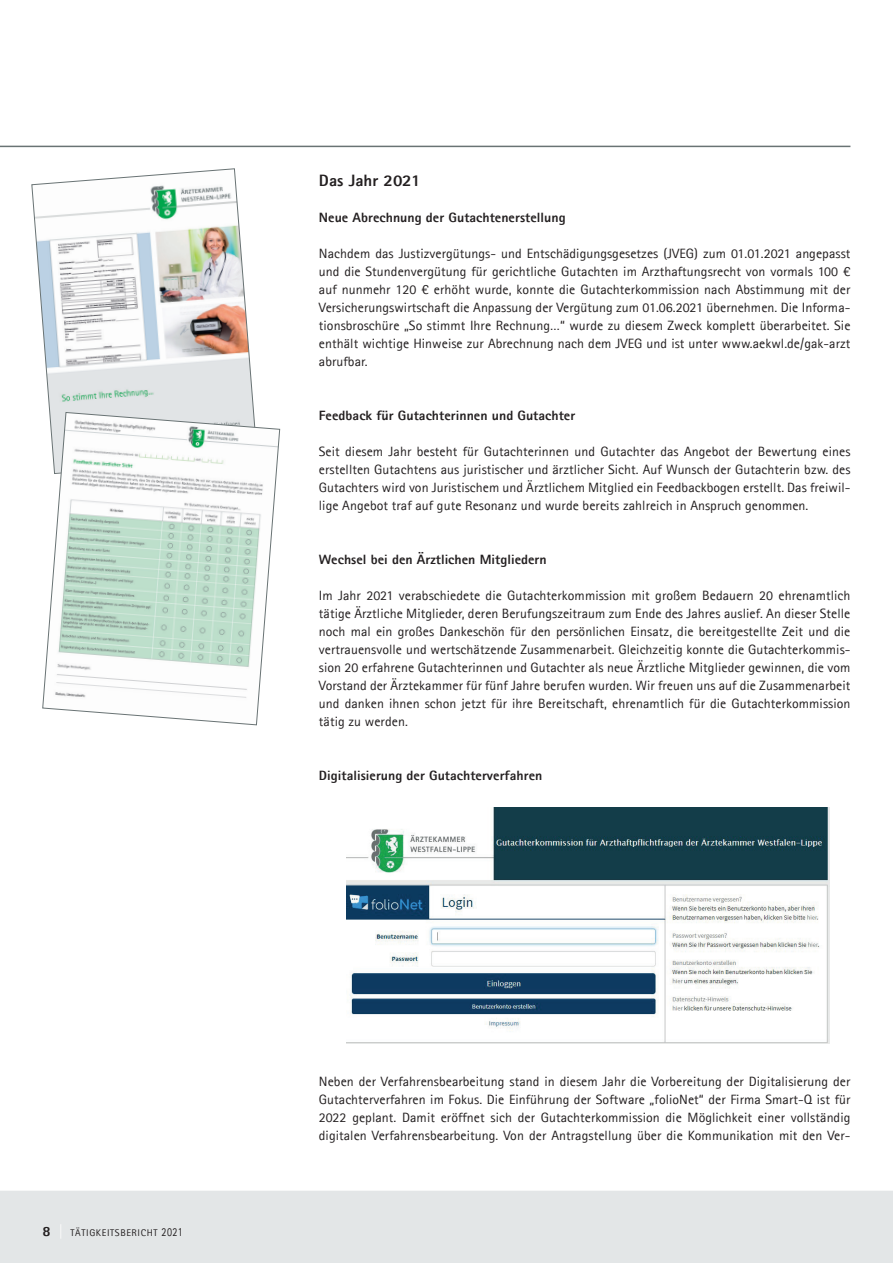
<style>
.page{position:relative;width:893px;height:1263px;background:#fff}
.page>*{position:absolute;margin:0;border:0;box-sizing:border-box;transform-origin:0 0}
.t1{font:800 16.5px "Agfa Rotis Sans Serif";letter-spacing:.005em;color:#231f20}
.t2{font:13.5px/18px "Agfa Rotis Sans Serif";letter-spacing:.005em;color:#231f20;text-align:justify}
.t3{font:800 13.5px "Agfa Rotis Sans Serif";letter-spacing:.005em;color:#231f20}
.t4{font:9.75px "Agfa Rotis Sans Serif";letter-spacing:.06em;color:#231f20}
.s1{font-weight:800;font-size:14.25px}
.s2{font-size:14.25px;color:#fff}
.s3{font-size:12.15px}
</style>
<div class="page">
<div style="left:0;top:1191px;width:893px;height:72px;background:#e3e6e7"></div>
<hr style="left:0;top:146px;width:850px;height:1px;background:#697374">
<svg style="left:31px;top:168px;width:223px;height:244px"></svg>
<svg style="left:42px;top:412px;width:238px;height:313px"></svg>
<img style="left:346px;top:807px;width:483px;height:237px">
<p class="t4" style="left:43px;top:1227px;width:142px"><span class="s1">8</span> <span class="s2">|</span> TÄTIGKEITSBERICHT <span class="s3">2021</span></p>
<p class="t1" style="left:319px;top:170px;width:103px">Das Jahr 2021</p>
<p class="t3" style="left:319px;top:209px;width:248px">Neue Abrechnung der Gutachtenerstellung</p>
<p class="t2" style="left:319px;top:244px;width:533px">Nachdem das Justizvergütungs- und Entschädigungsgesetzes (JVEG) zum 01.01.2021 angepasst und die Stundenvergütung für gerichtliche Gutachten im Arzthaftungsrecht von vormals 100 € auf nunmehr 120 € erhöht wurde, konnte die Gutachterkommission nach Abstimmung mit der Versicherungswirtschaft die Anpassung der Vergütung zum 01.06.2021 übernehmen. Die Informa&shy;tionsbroschüre „So stimmt Ihre Rechnung…“ wurde zu diesem Zweck komplett überarbeitet. Sie enthält wichtige Hinweise zur Abrechnung nach dem JVEG und ist unter www.aekwl.de/gak-arzt abrufbar.</p>
<p class="t3" style="left:319px;top:407px;width:258px">Feedback für Gutachterinnen und Gutachter</p>
<p class="t2" style="left:319px;top:442px;width:533px">Seit diesem Jahr besteht für Gutachterinnen und Gutachter das Angebot der Bewertung eines erstellten Gutachtens aus juristischer und ärztlicher Sicht. Auf Wunsch der Gutachterin bzw. des Gutachters wird von Juristischem und Ärztlichem Mitglied ein Feedbackbogen erstellt. Das freiwil&shy;lige Angebot traf auf gute Resonanz und wurde bereits zahlreich in Anspruch genommen.</p>
<p class="t3" style="left:319px;top:551px;width:229px">Wechsel bei den Ärztlichen Mitgliedern</p>
<p class="t2" style="left:319px;top:586px;width:533px">Im Jahr 2021 verabschiedete die Gutachterkommission mit großem Bedauern 20 ehrenamtlich tätige Ärztliche Mitglieder, deren Berufungszeitraum zum Ende des Jahres auslief. An dieser Stelle noch mal ein großes Dankeschön für den persönlichen Einsatz, die bereitgestellte Zeit und die vertrauensvolle und wertschätzende Zusammenarbeit. Gleichzeitig konnte die Gutachterkommis&shy;sion 20 erfahrene Gutachterinnen und Gutachter als neue Ärztliche Mitglieder gewinnen, die vom Vorstand der Ärztekammer für fünf Jahre berufen wurden. Wir freuen uns auf die Zusammenarbeit und danken ihnen schon jetzt für ihre Bereitschaft, ehrenamtlich für die Gutachterkommission tätig zu werden.</p>
<p class="t3" style="left:319px;top:767px;width:225px">Digitalisierung der Gutachterverfahren</p>
<p class="t2" style="left:319px;top:1072px;width:533px">Neben der Verfahrensbearbeitung stand in diesem Jahr die Vorbereitung der Digitalisierung der Gutachterverfahren im Fokus. Die Einführung der Software „folioNet“ der Firma Smart-Q ist für 2022 geplant. Damit eröffnet sich der Gutachterkommission die Möglichkeit einer vollständig digitalen Verfahrensbearbeitung. Von der Antragstellung über die Kommunikation mit den Ver-</p>
</div>
